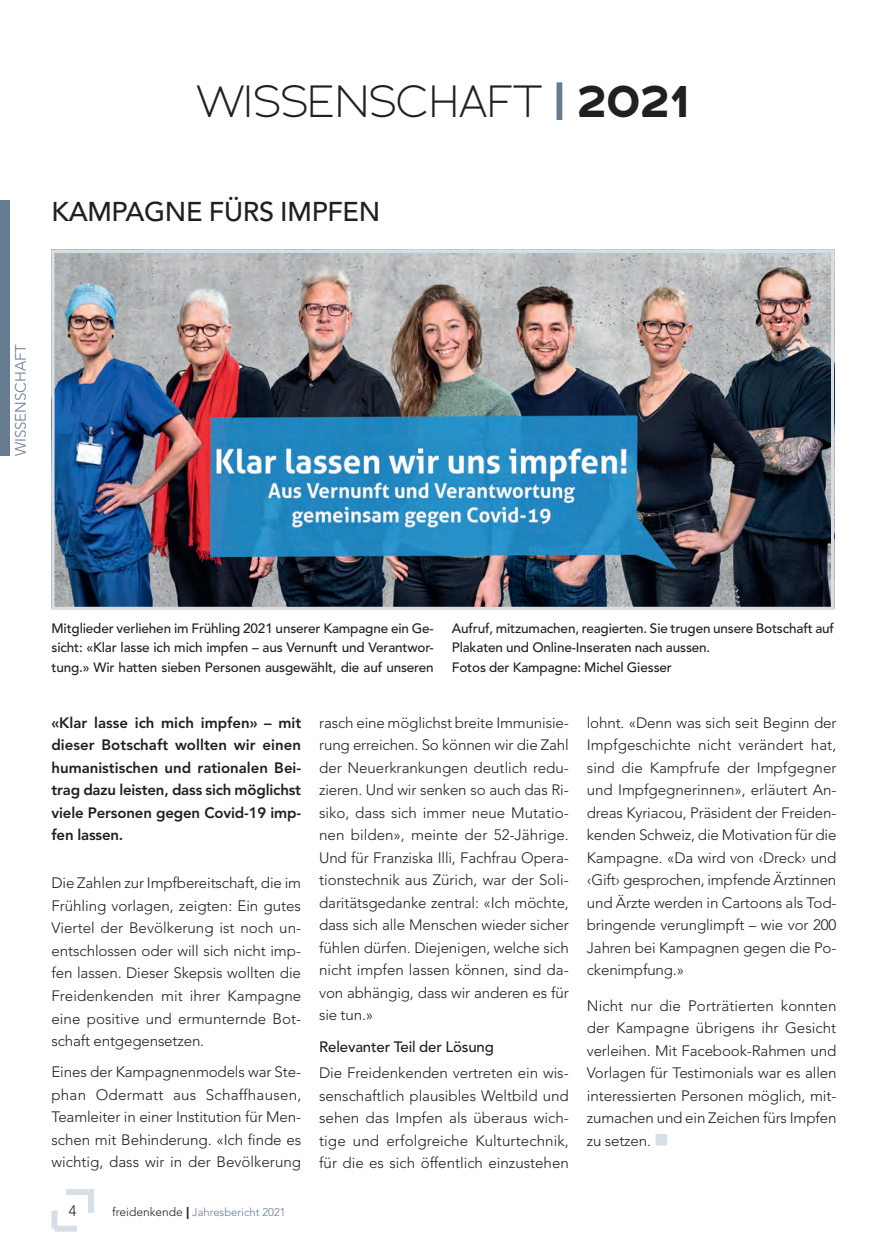
<style>
.page{position:relative;width:888px;height:1258px;background:#fff}
.page>*{position:absolute;margin:0;border:0;box-sizing:border-box;transform-origin:0 0}
.t1{font:300 45px "Adrianna";letter-spacing:.015em;color:#231f20}
.t2{font:500 27px "Avenir LT Std";letter-spacing:-.01em;color:#231f20}
.t3{font:300 15px/22.5px "Avenir LT Std";letter-spacing:-.005em;color:#231f20;text-align:justify}
.t4{font:800 15px/22.5px "Avenir LT Std";letter-spacing:-.01em;color:#231f20;text-align:justify}
.t5{font:500 15px "Avenir LT Std";letter-spacing:-.01em;color:#231f20}
.t6{font:300 15px "Avenir LT Std";color:#667b90}
.t7{font:500 13.5px/19.5px "Avenir LT Std";letter-spacing:-.01em;color:#231f20;text-align:justify}
.t8{font:300 11.25px "Avenir LT Std";color:#667b90}
.s1{font-weight:700;color:#667b90}
.s2{font-weight:700}
.s3{font-size:12px;color:#231f20}
.s4{font-weight:900;font-size:12px;color:#231f20}
.s5{color:#d7dee5}
</style>
<div class="page">
<div style="left:51px;top:1189px;width:43px;height:42px;border:6px dashed #d7dee5"></div>
<div style="left:0;top:201px;width:10px;height:255px;background:#667b90"></div>
<img style="left:55px;top:254px;width:775px;height:352px">
<div style="left:51px;top:250px;width:783px;height:360px;border:3px solid #d7dee5"></div>
<h1 class="t1" style="left:197px;top:74px;width:495px">WISSENSCHAFT <span class="s1">|</span> <span class="s2">2021</span></h1>
<h2 class="t2" style="left:51px;top:196px;width:330px">KAMPAGNE FÜRS IMPFEN</h2>
<p class="t6" style="left:12px;top:456px;width:114px;rotate:-90deg">WISSENSCHAFT</p>
<p class="t7" style="left:51px;top:619px;width:384px">Mitglieder verliehen im Frühling 2021 unserer Kampagne ein Ge&shy;sicht: «Klar lasse ich mich impfen – aus Vernunft und Verantwor&shy;tung.» Wir hatten sieben Personen ausgewählt, die auf unseren</p>
<p class="t7" style="left:452px;top:619px;width:384px;text-align:left">Aufruf, mitzumachen, reagierten. Sie trugen unsere Botschaft auf<br>Plakaten und Online-Inseraten nach aussen.<br>Fotos der Kampagne: Michel Giesser</p>
<p class="t4" style="left:51px;top:711px;width:251px">«Klar lasse ich mich impfen» – mit dieser Botschaft wollten wir einen humanistischen und rationalen Bei&shy;trag dazu leisten, dass sich möglichst viele Personen gegen Covid-19 imp&shy;fen lassen.</p>
<p class="t3" style="left:51px;top:872px;width:251px">Die Zahlen zur Impfbereitschaft, die im Frühling vorlagen, zeigten: Ein gutes Viertel der Bevölkerung ist noch un&shy;entschlossen oder will sich nicht imp&shy;fen lassen. Dieser Skepsis wollten die Freidenkenden mit ihrer Kampagne eine positive und ermunternde Bot&shy;schaft entgegensetzen.</p>
<p class="t3" style="left:51px;top:1060px;width:251px">Eines der Kampagnenmodels war Ste&shy;phan Odermatt aus Schaffhausen, Teamleiter in einer Institution für Men&shy;schen mit Behinderung. «Ich finde es wichtig, dass wir in der Bevölkerung</p>
<p class="t3" style="left:69px;top:1199px;width:9px">4</p>
<p class="t8" style="left:112px;top:1206px;width:175px"><span class="s3">freidenkende</span> <span class="s4">|</span> Jahresbericht 2021</p>
<p class="t3" style="left:319px;top:711px;width:251px">rasch eine möglichst breite Immunisie&shy;rung erreichen. So können wir die Zahl der Neuerkrankungen deutlich redu&shy;zieren. Und wir senken so auch das Ri&shy;siko, dass sich immer neue Mutatio&shy;nen bilden», meinte der 52-Jährige.<br>Und für Franziska Illi, Fachfrau Opera&shy;tionstechnik aus Zürich, war der Soli&shy;daritätsgedanke zentral: «Ich möchte, dass sich alle Menschen wieder sicher fühlen dürfen. Diejenigen, welche sich nicht impfen lassen können, sind da&shy;von abhängig, dass wir anderen es für sie tun.»</p>
<p class="t5" style="left:319px;top:1037px;width:176px">Relevanter Teil der Lösung</p>
<p class="t3" style="left:319px;top:1062px;width:251px">Die Freidenkenden vertreten ein wis&shy;senschaftlich plausibles Weltbild und sehen das Impfen als überaus wich&shy;tige und erfolgreiche Kulturtechnik, für die es sich öffentlich einzustehen</p>
<p class="t3" style="left:587px;top:711px;width:251px">lohnt. «Denn was sich seit Beginn der Impfgeschichte nicht verändert hat, sind die Kampfrufe der Impfgegner und Impfgegnerinnen», erläutert An&shy;dreas Kyriacou, Präsident der Freiden&shy;kenden Schweiz, die Motivation für die Kampagne. «Da wird von ‹Dreck› und ‹Gift› gesprochen, impfende Ärztinnen und Ärzte werden in Cartoons als Tod&shy;bringende verunglimpft – wie vor 200<br>Jahren bei Kampagnen gegen die Po&shy;ckenimpfung.»</p>
<p class="t3" style="left:587px;top:994px;width:251px">Nicht nur die Porträtierten konnten der Kampagne übrigens ihr Gesicht verleihen. Mit Facebook-Rahmen und Vorlagen für Testimonials war es allen interessierten Personen möglich, mit&shy;zumachen und ein Zeichen fürs Impfen zu setzen. <span class="s5">■</span></p>
</div>
